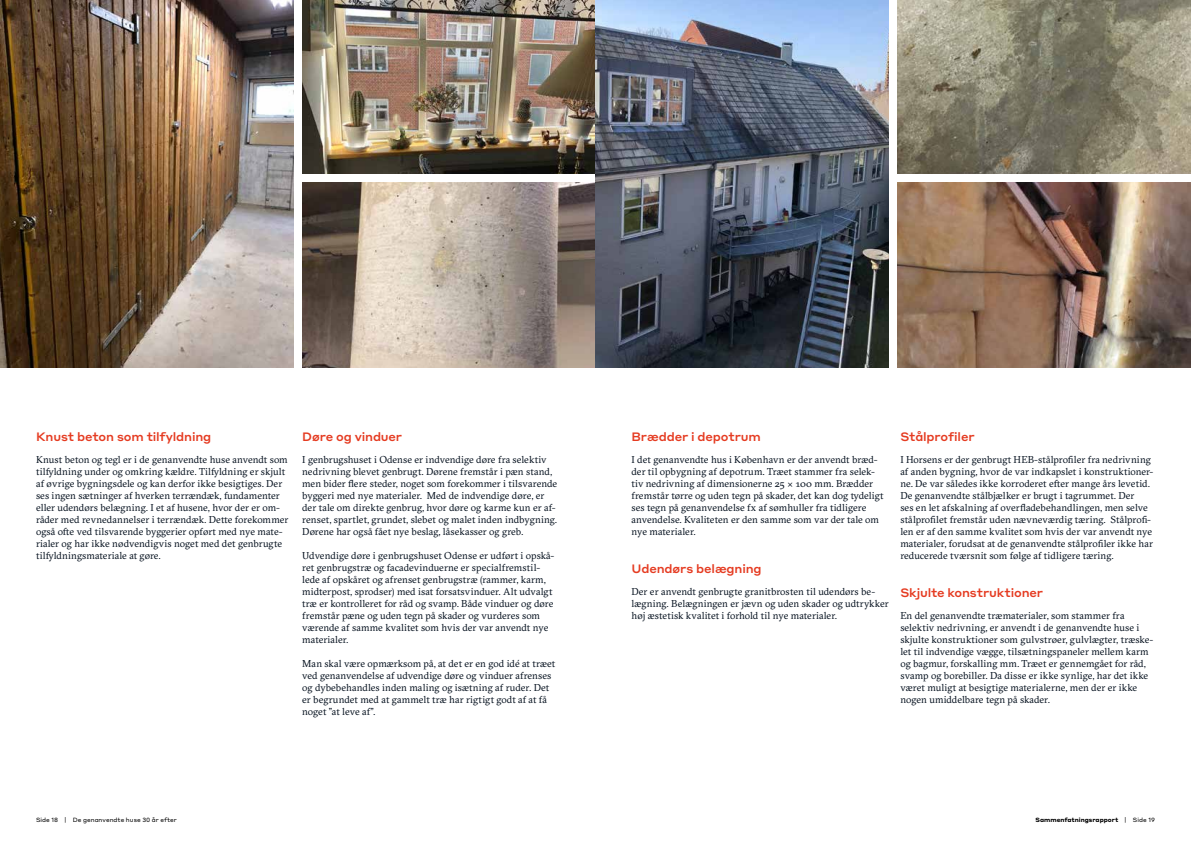
<style>
.page{position:relative;width:1191px;height:842px;background:#fff}
.page>*{position:absolute;margin:0;border:0;box-sizing:border-box;transform-origin:0 0}
.t1{font:500 12px "Styrene A";letter-spacing:-.01em;color:#e53b21}
.t2{font:10px/12px "GT Sectra";letter-spacing:.005em;color:#010d1b}
.t3{font:6px "Styrene A";color:#000}
.t4{font:700 6px "Styrene A";color:#000}
.s1{font-weight:400}
</style>
<div class="page">
<img style="left:0;top:0;width:293px;height:368px">
<img style="left:302px;top:0;width:293px;height:173px">
<img style="left:897px;top:0;width:294px;height:173px">
<img style="left:302px;top:182px;width:293px;height:186px">
<img style="left:897px;top:182px;width:294px;height:186px">
<img style="left:595px;top:0;width:293px;height:368px">
<p class="t1" style="left:36px;top:427px;width:177px">Knust beton som tilfyldning</p>
<p class="t2" style="left:36px;top:454px;width:254px">Knust beton og tegl er i de genanvendte huse anvendt som tilfyldning under og omkring kældre. Tilfyldning er skjult af øvrige bygningsdele og kan derfor ikke besigtiges. Der ses ingen sætninger af hverken terrændæk, fundamenter eller udendørs belægning. I et af husene, hvor der er om&shy;råder med revnedannelser i terrændæk. Dette forekommer også ofte ved tilsvarende byggerier opført med nye mate&shy;rialer og har ikke nødvendigvis noget med det genbrugte tilfyldningsmateriale at gøre.</p>
<p class="t1" style="left:302px;top:427px;width:101px">Døre og vinduer</p>
<p class="t2" style="left:302px;top:454px;width:256px">I genbrugshuset i Odense er indvendige døre fra selektiv nedrivning blevet genbrugt. Dørene fremstår i pæn stand, men bider flere steder, noget som forekommer i tilsvarende byggeri med nye materialer. Med de indvendige døre, er der tale om direkte genbrug, hvor døre og karme kun er af&shy;renset, spartlet, grundet, slebet og malet inden indbygning.<br>Dørene har også fået nye beslag, låsekasser og greb.</p>
<p class="t2" style="left:302px;top:550px;width:254px">Udvendige døre i genbrugshuset Odense er udført i opskå&shy;ret genbrugstræ og facadevinduerne er specialfremstil&shy;lede af opskåret og afrenset genbrugstræ (rammer, karm, midterpost, sprodser) med isat forsatsvinduer. Alt udvalgt træ er kontrolleret for råd og svamp. Både vinduer og døre fremstår pæne og uden tegn på skader og vurderes som værende af samme kvalitet som hvis der var anvendt nye materialer.</p>
<p class="t2" style="left:302px;top:658px;width:255px">Man skal være opmærksom på, at det er en god idé at træet ved genanvendelse af udvendige døre og vinduer afrenses og dybebehandles inden maling og isætning af ruder. Det er begrundet med at gammelt træ har rigtigt godt af at få noget ”at leve af”.</p>
<p class="t1" style="left:631px;top:427px;width:131px">Brædder i depotrum</p>
<p class="t2" style="left:631px;top:454px;width:254px">I det genanvendte hus i København er der anvendt bræd&shy;der til opbygning af depotrum. Træet stammer fra selek&shy;tiv nedrivning af dimensionerne 25 x 100 mm. Brædder fremstår tørre og uden tegn på skader, det kan dog tydeligt ses tegn på genanvendelse fx af sømhuller fra tidligere anvendelse. Kvaliteten er den samme som var der tale om nye materialer.</p>
<p class="t1" style="left:631px;top:559px;width:132px">Udendørs belægning</p>
<p class="t2" style="left:631px;top:586px;width:259px">Der er anvendt genbrugte granitbrosten til udendørs be&shy;lægning. Belægningen er jævn og uden skader og udtrykker høj æstetisk kvalitet i forhold til nye materialer.</p>
<p class="t1" style="left:900px;top:427px;width:76px">Stålprofiler</p>
<p class="t2" style="left:900px;top:454px;width:254px">I Horsens er der genbrugt HEB-stålprofiler fra nedrivning af anden bygning, hvor de var indkapslet i konstruktioner&shy;ne. De var således ikke korroderet efter mange års levetid.<br>De genanvendte stålbjælker er brugt i tagrummet. Der<br>ses en let afskalning af overfladebehandlingen, men selve stålprofilet fremstår uden nævneværdig tæring. Stålprofi&shy;len er af den samme kvalitet som hvis der var anvendt nye materialer, forudsat at de genanvendte stålprofiler ikke har reducerede tværsnit som følge af tidligere tæring.</p>
<p class="t1" style="left:900px;top:583px;width:144px">Skjulte konstruktioner</p>
<p class="t2" style="left:900px;top:610px;width:254px">En del genanvendte træmaterialer, som stammer fra selektiv nedrivning, er anvendt i de genanvendte huse i skjulte konstruktioner som gulvstrøer, gulvlægter, træske&shy;let til indvendige vægge, tilsætningspaneler mellem karm og bagmur, forskalling mm. Træet er gennemgået for råd, svamp og borebiller. Da disse er ikke synlige, har det ikke været muligt at besigtige materialerne, men der er ikke nogen umiddelbare tegn på skader.</p>
<p class="t3" style="left:36px;top:815px;width:142px">Side 18 | De genanvendte huse 30 år efter</p>
<p class="t4" style="left:1035px;top:814px;width:121px">Sammenfatningsrapport <span class="s1">| Side 19</span></p>
</div>
